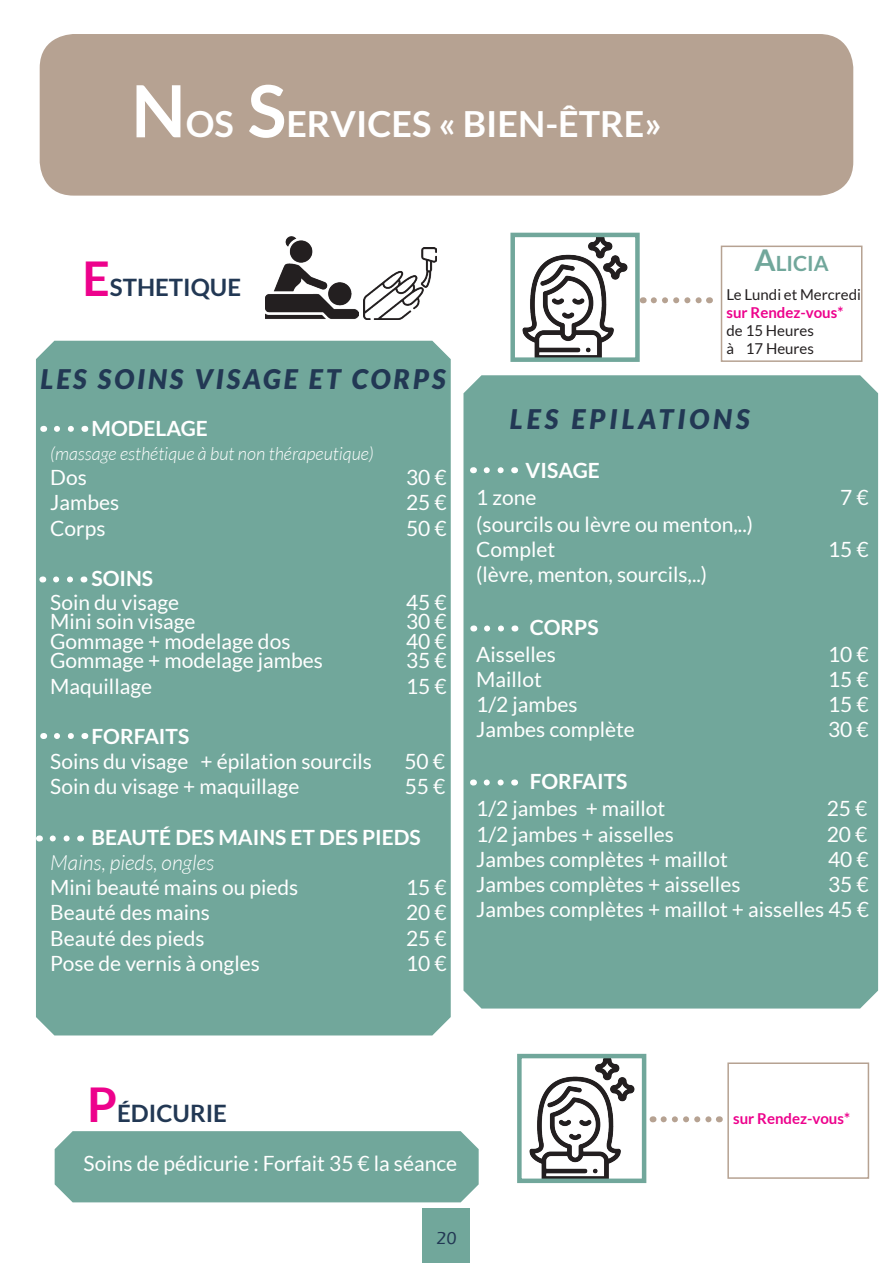
<style>
.page{position:relative;width:893px;height:1263px;background:#fff}
.page>*{position:absolute;margin:0;border:0;box-sizing:border-box;transform-origin:0 0}
.t1{font:700 36px "Lato";color:#fff}
.t2{font:italic 900 27px "Lato";letter-spacing:.11em;color:#223854}
.t3{font:italic 900 27px "Lato";letter-spacing:.15em;color:#223854}
.t4{font:700 24px "Lato";color:#223854}
.t5{font:21px/25.2px "Lato";color:#fff}
.t6{font:700 21px/25.2px "Lato";color:#fff}
.t7{font:700 21px "Lato";color:#71a79b}
.t8{font:italic 300 18px "Lato";color:#fff}
.t9{font:500 18px "Eras ITC";color:#223854}
.t10{font:15px "Lato";color:#231f20}
.t11{font:700 15px "Lato";color:#ed028c}
.s1{font-size:72px}
.s2{font-size:48px;color:#ed028c}
.s3{font-size:30px}
.s4{font-weight:300;font-style:italic}
</style>
<div class="page">
<div style="left:40px;top:34px;width:813px;height:162px;background:#b6a292;border-radius:34px"></div>
<div style="left:36px;top:340px;width:415px;height:696px;background:#71a79b"></div>
<div style="left:463px;top:375px;width:415px;height:633px;background:#71a79b"></div>
<svg style="left:57px;top:426px;width:21px;height:6px"></svg>
<svg style="left:56px;top:576px;width:21px;height:6px"></svg>
<svg style="left:57px;top:733px;width:21px;height:6px"></svg>
<svg style="left:53px;top:835px;width:20px;height:6px"></svg>
<svg style="left:487px;top:467px;width:20px;height:6px"></svg>
<svg style="left:487px;top:625px;width:21px;height:6px"></svg>
<svg style="left:487px;top:779px;width:20px;height:6px"></svg>
<div style="left:55px;top:1131px;width:424px;height:71px;background:#71a79b"></div>
<img style="left:364px;top:247px;width:72px;height:72px">
<img style="left:266px;top:236px;width:92px;height:83px">
<img style="left:522px;top:238px;width:106px;height:119px">
<div style="left:510px;top:233px;width:130px;height:129px;border:4px solid #71a79b"></div>
<svg style="left:654px;top:297px;width:48px;height:6px"></svg>
<div style="left:721px;top:246px;width:141px;height:116px;border:2px solid #b6a292"></div>
<img style="left:529px;top:1059px;width:106px;height:119px">
<div style="left:517px;top:1054px;width:129px;height:129px;border:4px solid #71a79b"></div>
<svg style="left:664px;top:1116px;width:48px;height:6px"></svg>
<div style="left:727px;top:1062px;width:142px;height:117px;border:2px solid #b6a292"></div>
<div style="left:423px;top:1209px;width:47px;height:54px;background:#71a79b"></div>
<p class="t1" style="left:131px;top:104px;width:532px"><span class="s1">N</span>OS <span class="s1">S</span>ERVICES « BIEN-ÊTRE»</p>
<p class="t4" style="left:82px;top:274px;width:160px"><span class="s2">E</span>STHETIQUE</p>
<p class="t7" style="left:754px;top:252px;width:76px"><span class="s3">A</span>licia</p>
<p class="t10" style="left:726px;top:286px;width:136px">Le Lundi et Mercredi</p>
<p class="t11" style="left:726px;top:304px;width:118px">sur Rendez-vous*</p>
<p class="t10" style="left:726px;top:322px;width:89px">de 15 Heures</p>
<p class="t10" style="left:726px;top:340px;width:89px">à 17 Heures</p>
<p class="t2" style="left:40px;top:363px;width:406px">LES SOINS VISAGE ET CORPS</p>
<p class="t6" style="left:91px;top:415px;width:118px">MODELAGE</p>
<p class="t8" style="left:50px;top:444px;width:325px">(massage esthétique à but non thérapeutique)</p>
<p class="t5" style="left:50px;top:465px;width:38px">Dos</p>
<p class="t5" style="left:406px;top:465px;width:42px">30 €</p>
<p class="t5" style="left:50px;top:490px;width:71px">Jambes</p>
<p class="t5" style="left:406px;top:490px;width:42px">25 €</p>
<p class="t5" style="left:50px;top:515px;width:57px">Corps</p>
<p class="t5" style="left:406px;top:515px;width:42px">50 €</p>
<p class="t6" style="left:91px;top:565px;width:63px">SOINS</p>
<p class="t5" style="left:50px;top:590px;width:131px">Soin du visage</p>
<p class="t5" style="left:406px;top:590px;width:42px">45 €</p>
<p class="t5" style="left:50px;top:609px;width:147px">Mini soin visage</p>
<p class="t5" style="left:406px;top:609px;width:42px">30 €</p>
<p class="t5" style="left:50px;top:629px;width:242px">Gommage + modelage dos</p>
<p class="t5" style="left:406px;top:629px;width:42px">40 €</p>
<p class="t5" style="left:50px;top:648px;width:274px">Gommage + modelage jambes</p>
<p class="t5" style="left:406px;top:648px;width:42px">35 €</p>
<p class="t5" style="left:50px;top:673px;width:103px">Maquillage</p>
<p class="t5" style="left:406px;top:673px;width:42px">15 €</p>
<p class="t6" style="left:91px;top:723px;width:99px">FORFAITS</p>
<p class="t5" style="left:50px;top:749px;width:323px">Soins du visage + épilation sourcils</p>
<p class="t5" style="left:404px;top:749px;width:42px">50 €</p>
<p class="t5" style="left:50px;top:774px;width:251px">Soin du visage + maquillage</p>
<p class="t5" style="left:405px;top:774px;width:42px">55 €</p>
<p class="t6" style="left:50px;top:824px;width:372px;text-indent:41px">BEAUTÉ DES MAINS ET DES PIEDS<br><span class="s4">Mains, pieds, ongles</span></p>
<p class="t5" style="left:50px;top:875px;width:250px">Mini beauté mains ou pieds</p>
<p class="t5" style="left:406px;top:875px;width:42px">15 €</p>
<p class="t5" style="left:50px;top:900px;width:161px">Beauté des mains</p>
<p class="t5" style="left:406px;top:900px;width:42px">20 €</p>
<p class="t5" style="left:50px;top:925px;width:156px">Beauté des pieds</p>
<p class="t5" style="left:406px;top:925px;width:42px">25 €</p>
<p class="t5" style="left:50px;top:950px;width:211px">Pose de vernis à ongles</p>
<p class="t5" style="left:406px;top:950px;width:42px">10 €</p>
<p class="t3" style="left:510px;top:404px;width:241px">LES EPILATIONS</p>
<p class="t6" style="left:526px;top:457px;width:76px">VISAGE</p>
<p class="t5" style="left:476px;top:485px;width:62px">1 zone</p>
<p class="t5" style="left:840px;top:485px;width:30px">7 €</p>
<p class="t5" style="left:476px;top:512px;width:278px">(sourcils ou lèvre ou menton,..)<br>Complet</p>
<p class="t5" style="left:828px;top:537px;width:42px">15 €</p>
<p class="t5" style="left:476px;top:562px;width:232px">(lèvre, menton, sourcils,..)</p>
<p class="t6" style="left:530px;top:614px;width:70px">CORPS</p>
<p class="t5" style="left:476px;top:641px;width:81px">Aisselles</p>
<p class="t5" style="left:828px;top:641px;width:42px">10 €</p>
<p class="t5" style="left:476px;top:666px;width:67px">Maillot</p>
<p class="t5" style="left:828px;top:666px;width:42px">15 €</p>
<p class="t5" style="left:476px;top:692px;width:103px">1/2 jambes</p>
<p class="t5" style="left:828px;top:692px;width:42px">15 €</p>
<p class="t5" style="left:476px;top:717px;width:160px">Jambes complète</p>
<p class="t5" style="left:828px;top:717px;width:42px">30 €</p>
<p class="t6" style="left:530px;top:769px;width:99px">FORFAITS</p>
<p class="t5" style="left:476px;top:796px;width:191px">1/2 jambes + maillot</p>
<p class="t5" style="left:827px;top:796px;width:42px">25 €</p>
<p class="t5" style="left:476px;top:821px;width:199px">1/2 jambes + aisselles</p>
<p class="t5" style="left:827px;top:821px;width:42px">20 €</p>
<p class="t5" style="left:476px;top:846px;width:253px">Jambes complètes + maillot</p>
<p class="t5" style="left:828px;top:846px;width:42px">40 €</p>
<p class="t5" style="left:476px;top:872px;width:266px">Jambes complètes + aisselles</p>
<p class="t5" style="left:476px;top:872px;width:394px;text-align:right">35 €<br>Jambes complètes + maillot + aisselles 45 €</p>
<p class="t4" style="left:87px;top:1099px;width:141px"><span class="s2">P</span>ÉDICURIE</p>
<p class="t5" style="left:84px;top:1150px;width:375px">Soins de pédicurie : Forfait 35 € la séance</p>
<p class="t9" style="left:436px;top:1227px;width:22px">20</p>
<p class="t11" style="left:733px;top:1110px;width:118px">sur Rendez-vous*</p>
</div>
